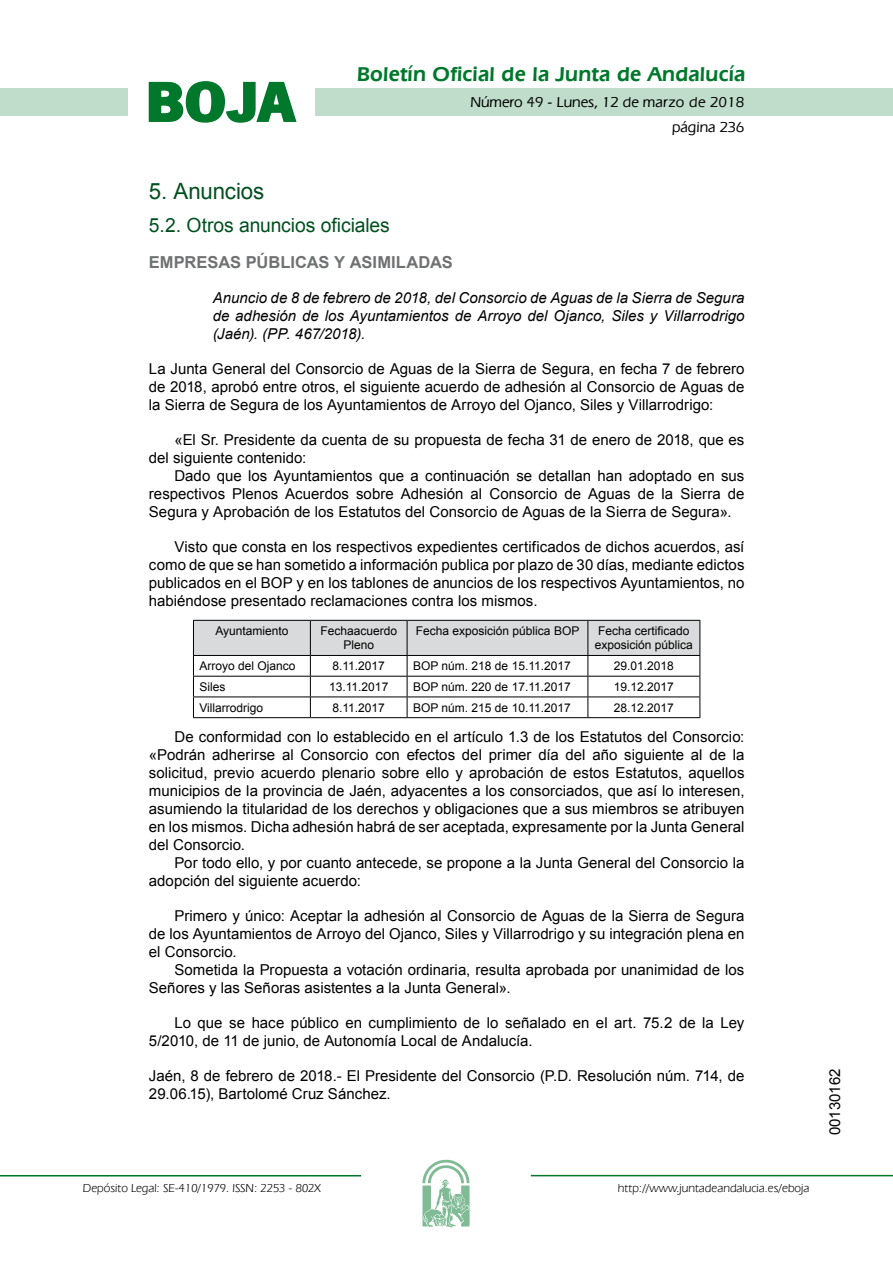
<style>
.page{position:relative;width:893px;height:1263px;background:#fff}
.page>*{position:absolute;margin:0;border:0;box-sizing:border-box;transform-origin:0 0}
.t1{font:700 57.75px "News Got T";color:#00782c;scale:1.14 1}
.t2{font:22.5px "Arial";letter-spacing:-.005em;color:#00501f}
.t3{font:600 21px "Eras IT Cby BT";letter-spacing:.01em;color:#00782c}
.t4{font:19.5px "Arial";letter-spacing:-.005em;color:#00501f}
.t5{font:700 16.5px "Arial";color:#707173}
.t6{font:15px/18px "Arial";color:#000;text-align:justify}
.t7{font:italic 15px/18px "Arial";letter-spacing:.005em;color:#000;text-align:justify}
.t8{font:500 15px/24.5px "Eras IT Cby BT";color:#000;text-align:right}
.t9{font:12px/14.4px "Arial";color:#000;text-align:center}
.t10{font:12px "Eras IT Cby BT";color:#000}
</style>
<div class="page">
<div style="left:315px;top:88px;width:577px;height:28px;background:#bfddca"></div>
<div style="left:0;top:88px;width:128px;height:28px;background:#bfddca"></div>
<hr style="left:0;top:1175px;width:361px;height:2px;background:#00782c">
<svg style="left:422px;top:1159px;width:47px;height:68px"></svg>
<hr style="left:531px;top:1175px;width:361px;height:1px;background:#00782c">
<svg style="left:148px;top:81px;width:149px;height:42px"></svg>
<svg style="left:193px;top:620px;width:507px;height:97px"></svg>
<hr style="left:193px;top:717px;width:117px;height:1px;background:#000">
<hr style="left:310px;top:717px;width:97px;height:1px;background:#000">
<hr style="left:407px;top:717px;width:181px;height:1px;background:#000">
<hr style="left:588px;top:717px;width:112px;height:1px;background:#000">
<h1 class="t1" style="left:145px;top:68px;width:133px">BOJA</h1>
<h3 class="t3" style="left:357px;top:62px;width:390px">Boletín Oficial de la Junta de Andalucía</h3>
<p class="t8" style="left:470px;top:90px;width:276px">Número 49 - Lunes, 12 de marzo de 2018 página 236</p>
<h2 class="t2" style="left:149px;top:177px;width:117px">5. Anuncios</h2>
<h3 class="t4" style="left:149px;top:212px;width:242px">5.2. Otros anuncios oficiales</h3>
<p class="t5" style="left:149px;top:251px;width:305px">EMPRESAS PÚBLICAS Y ASIMILADAS</p>
<p class="t7" style="left:213px;top:289px;width:533px">Anuncio de 8 de febrero de 2018, del Consorcio de Aguas de la Sierra de Segura de adhesión de los Ayuntamientos de Arroyo del Ojanco, Siles y Villarrodrigo (Jaén). (PP. 467/2018).</p>
<p class="t6" style="left:149px;top:360px;width:597px">La Junta General del Consorcio de Aguas de la Sierra de Segura, en fecha 7 de febrero de 2018, aprobó entre otros, el siguiente acuerdo de adhesión al Consorcio de Aguas de la Sierra de Segura de los Ayuntamientos de Arroyo del Ojanco, Siles y Villarrodrigo:</p>
<p class="t6" style="left:149px;top:431px;width:597px;text-indent:26px">«El Sr. Presidente da cuenta de su propuesta de fecha 31 de enero de 2018, que es del siguiente contenido:</p>
<p class="t6" style="left:149px;top:467px;width:597px;text-indent:26px">Dado que los Ayuntamientos que a continuación se detallan han adoptado en sus respectivos Plenos Acuerdos sobre Adhesión al Consorcio de Aguas de la Sierra de Segura y Aprobación de los Estatutos del Consorcio de Aguas de la Sierra de Segura».</p>
<p class="t6" style="left:149px;top:538px;width:597px;text-indent:26px">Visto que consta en los respectivos expedientes certificados de dichos acuerdos, así como de que se han sometido a información publica por plazo de 30 días, mediante edictos publicados en el BOP y en los tablones de anuncios de los respectivos Ayuntamientos, no habiéndose presentado reclamaciones contra los mismos.</p>
<p class="t9" style="left:215px;top:624px;width:75px">Ayuntamiento</p>
<p class="t9" style="left:320px;top:624px;width:78px">Fechaacuerdo<br>Pleno</p>
<p class="t9" style="left:416px;top:624px;width:165px">Fecha exposición pública BOP</p>
<p class="t9" style="left:595px;top:624px;width:100px;text-align:left">Fecha certificado exposición pública</p>
<p class="t9" style="left:199px;top:659px;width:98px">Arroyo del Ojanco</p>
<p class="t9" style="left:332px;top:659px;width:54px">8.11.2017</p>
<p class="t9" style="left:413px;top:659px;width:159px">BOP núm. 218 de 15.11.2017</p>
<p class="t9" style="left:614px;top:659px;width:62px">29.01.2018</p>
<p class="t9" style="left:199px;top:680px;width:28px">Siles</p>
<p class="t9" style="left:329px;top:680px;width:61px">13.11.2017</p>
<p class="t9" style="left:413px;top:680px;width:159px">BOP núm. 220 de 17.11.2017</p>
<p class="t9" style="left:614px;top:680px;width:62px">19.12.2017</p>
<p class="t9" style="left:199px;top:700px;width:65px">Villarrodrigo</p>
<p class="t9" style="left:332px;top:700px;width:54px">8.11.2017</p>
<p class="t9" style="left:413px;top:700px;width:159px">BOP núm. 215 de 10.11.2017</p>
<p class="t9" style="left:614px;top:700px;width:62px">28.12.2017</p>
<p class="t6" style="left:149px;top:728px;width:597px;text-indent:26px">De conformidad con lo establecido en el artículo 1.3 de los Estatutos del Consorcio: «Podrán adherirse al Consorcio con efectos del primer día del año siguiente al de la solicitud, previo acuerdo plenario sobre ello y aprobación de estos Estatutos, aquellos municipios de la provincia de Jaén, adyacentes a los consorciados, que así lo interesen, asumiendo la titularidad de los derechos y obligaciones que a sus miembros se atribuyen en los mismos. Dicha adhesión habrá de ser aceptada, expresamente por la Junta General del Consorcio.</p>
<p class="t6" style="left:149px;top:854px;width:597px;text-indent:26px">Por todo ello, y por cuanto antecede, se propone a la Junta General del Consorcio la adopción del siguiente acuerdo:</p>
<p class="t6" style="left:149px;top:907px;width:597px;text-indent:26px">Primero y único: Aceptar la adhesión al Consorcio de Aguas de la Sierra de Segura de los Ayuntamientos de Arroyo del Ojanco, Siles y Villarrodrigo y su integración plena en el Consorcio.</p>
<p class="t6" style="left:149px;top:961px;width:597px;text-indent:26px">Sometida la Propuesta a votación ordinaria, resulta aprobada por unanimidad de los<br>Señores y las Señoras asistentes a la Junta General».</p>
<p class="t6" style="left:149px;top:1014px;width:597px;text-indent:26px">Lo que se hace público en cumplimiento de lo señalado en el art. 75.2 de la Ley<br>5/2010, de 11 de junio, de Autonomía Local de Andalucía.</p>
<p class="t6" style="left:149px;top:1067px;width:597px">Jaén, 8 de febrero de 2018.- El Presidente del Consorcio (P.D. Resolución núm. 714, de<br>29.06.15), Bartolomé Cruz Sánchez.</p>
<p class="t6" style="left:826px;top:1135px;width:68px;rotate:-90deg">00130162</p>
<p class="t10" style="left:83px;top:1181px;width:239px">Depósito Legal: SE-410/1979. ISSN: 2253 - 802X</p>
<p class="t10" style="left:618px;top:1181px;width:193px">http://www.juntadeandalucia.es/eboja</p>
</div>
